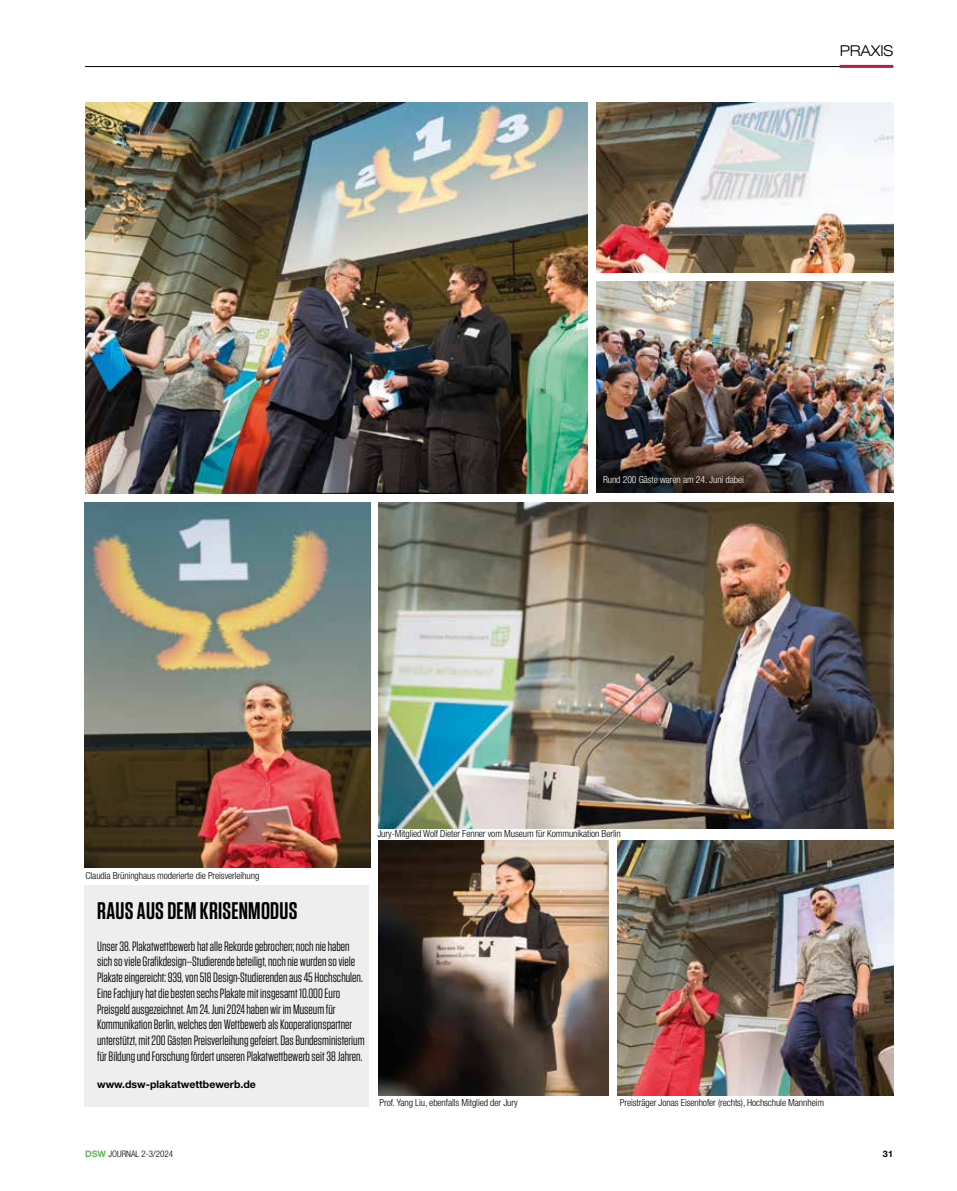
<style>
.page{position:relative;width:957px;height:1191px;background:#fff}
.page>*{position:absolute;margin:0;border:0;box-sizing:border-box;transform-origin:0 0}
.t1{font:600 24px "Tungsten";letter-spacing:.01em;color:#000}
.t2{font:300 expanded 15px "Helvetica Neue LT Std";letter-spacing:-.01em;color:#000}
.t3{font:13.5px/15.8px "Tungsten";color:#000}
.t4{font:700 10.5px "Helvetica Neue LT Std";color:#000}
.t5{font:300 condensed 9.75px "Helvetica Neue LT Std";letter-spacing:-.01em;color:#000}
.t6{font:300 condensed 9.75px "Helvetica Neue LT Std";letter-spacing:-.01em;color:#fff}
.t7{font:300 condensed 9px "Helvetica Neue LT Std";color:#000}
.t8{font:700 9px "Helvetica Neue LT Std";color:#000}
.s1{font-weight:700;font-stretch:normal;color:#65b65a}
</style>
<div class="page">
<hr style="left:85px;top:66px;width:808px;height:1px;background:#000">
<hr style="left:839px;top:65px;width:54px;height:3px;background:#b71e3f">
<img style="left:85px;top:102px;width:502px;height:392px">
<div style="left:84px;top:884px;width:285px;height:222px;background:#eee"></div>
<img style="left:596px;top:102px;width:297px;height:171px">
<img style="left:596px;top:281px;width:297px;height:211px">
<img style="left:84px;top:502px;width:286px;height:365px">
<img style="left:378px;top:502px;width:515px;height:327px">
<img style="left:378px;top:840px;width:231px;height:255px">
<img style="left:617px;top:840px;width:276px;height:255px">
<p class="t2" style="left:839px;top:42px;width:55px">PRAXIS</p>
<p class="t6" style="left:603px;top:474px;width:142px">Rund 200 Gäste waren am 24. Juni dabei</p>
<p class="t5" style="left:86px;top:870px;width:175px">Claudia Brüninghaus moderierte die Preisverleihung</p>
<h1 class="t1" style="left:97px;top:898px;width:202px">RAUS AUS DEM KRISENMODUS</h1>
<p class="t3" style="left:97px;top:938px;width:269px">Unser 38. Plakatwettbewerb hat alle Rekorde gebrochen; noch nie haben sich so viele Grafikdesign--Studierende beteiligt, noch nie wurden so viele Plakate eingereicht: 939, von 518 Design-Studierenden aus 45 Hochschulen.<br>Eine Fachjury hat die besten sechs Plakate mit insgesamt 10.000 Euro Preisgeld ausgezeichnet. Am 24. Juni 2024 haben wir im Museum für Kommunikation Berlin, welches den Wettbewerb als Kooperationspartner unterstützt, mit 200 Gästen Preisverleihung gefeiert. Das Bundesministerium für Bildung und Forschung fördert unseren Plakatwettbewerb seit 38 Jahren.</p>
<p class="t4" style="left:97px;top:1077px;width:160px">www.dsw-plakatwettbewerb.de</p>
<p class="t5" style="left:377px;top:828px;width:245px">Jury-Mitglied Wolf Dieter Fenner vom Museum für Kommunikation Berlin</p>
<p class="t5" style="left:379px;top:1096px;width:140px">Prof. Yang Liu, ebenfalls Mitglied der Jury</p>
<p class="t5" style="left:620px;top:1096px;width:206px">Preisträger Jonas Eisenhofer (rechts), Hochschule Mannheim</p>
<p class="t7" style="left:85px;top:1148px;width:89px"><span class="s1">DSW</span> JOURNAL 2-3/2024</p>
<p class="t8" style="left:883px;top:1148px;width:12px">31</p>
</div>
